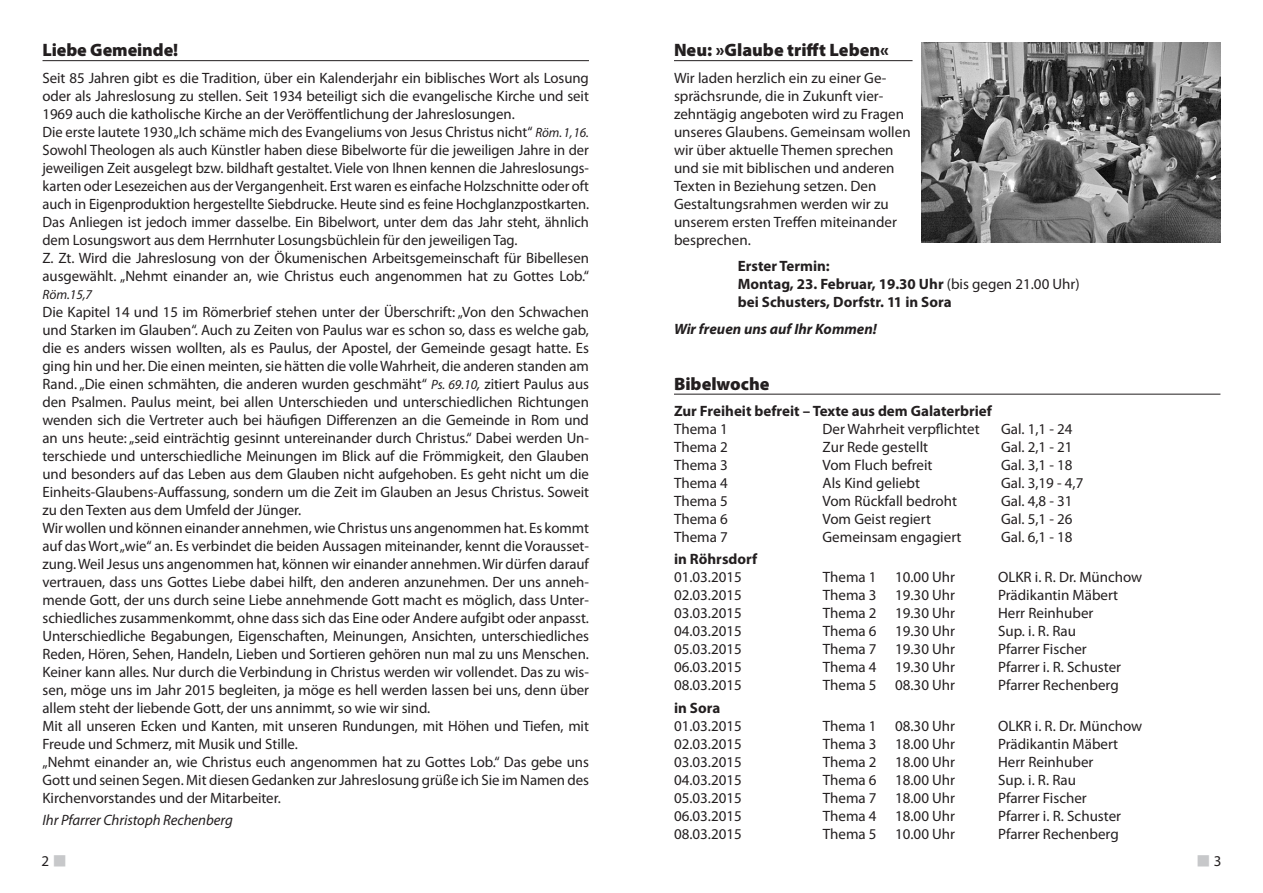
<style>
.page{position:relative;width:1263px;height:893px;background:#fff}
.page>*{position:absolute;margin:0;border:0;box-sizing:border-box;transform-origin:0 0}
.t1{font:900 18px "Myriad Pro";color:#231f20}
.t2{font:15px/18px "Myriad Pro";letter-spacing:-.005em;color:#231f20}
.t3{font:700 15px/18px "Myriad Pro";color:#231f20}
.t4{font:italic 15px "Myriad Pro";letter-spacing:-.005em;color:#231f20}
.t5{font:italic 700 15px "Myriad Pro";color:#231f20}
.t6{font:italic 13.5px "Myriad Pro";color:#231f20}
.s1{font-style:italic;font-size:13.5px}
.s2{font-style:italic}
.s3{font-weight:400}
.s4{color:#c7c8ca}
</style>
<div class="page">
<hr style="left:674px;top:60px;width:238px;height:1px;background:#231f20">
<hr style="left:674px;top:394px;width:546px;height:1px;background:#231f20">
<hr style="left:43px;top:60px;width:546px;height:1px;background:#231f20">
<img style="left:921px;top:43px;width:299px;height:199px">
<p class="t1" style="left:43px;top:38px;width:137px">Liebe Gemeinde!</p>
<p class="t2" style="left:43px;top:68px;width:548px">Seit 85 Jahren gibt es die Tradition, über ein Kalenderjahr ein biblisches Wort als Losung oder als Jahreslosung zu stellen. Seit 1934 beteiligt sich die evangelische Kirche und seit 1969 auch die katholische Kirche an der Veröffentlichung der Jahreslosungen.<br>Die erste lautete 1930 „Ich schäme mich des Evangeliums von Jesus Christus nicht“ <span class="s1">Röm. 1, 16.<br></span>Sowohl Theologen als auch Künstler haben diese Bibelworte für die jeweiligen Jahre in der jeweiligen Zeit ausgelegt bzw. bildhaft gestaltet. Viele von Ihnen kennen die Jahreslosungs&shy;karten oder Lesezeichen aus der Vergangenheit. Erst waren es einfache Holzschnitte oder oft auch in Eigenproduktion hergestellte Siebdrucke. Heute sind es feine Hochglanzpostkarten.<br>Das Anliegen ist jedoch immer dasselbe. Ein Bibelwort, unter dem das Jahr steht, ähnlich dem Losungswort aus dem Herrnhuter Losungsbüchlein für den jeweiligen Tag.<br>Z. Zt. Wird die Jahreslosung von der Ökumenischen Arbeitsgemeinschaft für Bibellesen ausgewählt. „Nehmt einander an, wie Christus euch angenommen hat zu Gottes Lob.“</p>
<p class="t6" style="left:43px;top:286px;width:51px">Röm.15,7</p>
<p class="t2" style="left:43px;top:302px;width:548px">Die Kapitel 14 und 15 im Römerbrief stehen unter der Überschrift: „Von den Schwachen und Starken im Glauben“. Auch zu Zeiten von Paulus war es schon so, dass es welche gab, die es anders wissen wollten, als es Paulus, der Apostel, der Gemeinde gesagt hatte. Es ging hin und her. Die einen meinten, sie hätten die volle Wahrheit, die anderen standen am Rand. „Die einen schmähten, die anderen wurden geschmäht“ <span class="s1">Ps. 69.10</span><span class="s2">,</span> zitiert Paulus aus den Psalmen. Paulus meint, bei allen Unterschieden und unterschiedlichen Richtungen wenden sich die Vertreter auch bei häufigen Differenzen an die Gemeinde in Rom und an uns heute: „seid einträchtig gesinnt untereinander durch Christus.“ Dabei werden Un&shy;terschiede und unterschiedliche Meinungen im Blick auf die Frömmigkeit, den Glauben und besonders auf das Leben aus dem Glauben nicht aufgehoben. Es geht nicht um die Einheits-Glaubens-Auffassung, sondern um die Zeit im Glauben an Jesus Christus. Soweit zu den Texten aus dem Umfeld der Jünger.<br>Wir wollen und können einander annehmen, wie Christus uns angenommen hat. Es kommt auf das Wort „wie“ an. Es verbindet die beiden Aussagen miteinander, kennt die Vorausset&shy;zung. Weil Jesus uns angenommen hat, können wir einander annehmen. Wir dürfen darauf vertrauen, dass uns Gottes Liebe dabei hilft, den anderen anzunehmen. Der uns anneh&shy;mende Gott, der uns durch seine Liebe annehmende Gott macht es möglich, dass Unter&shy;schiedliches zusammenkommt, ohne dass sich das Eine oder Andere aufgibt oder anpasst.<br>Unterschiedliche Begabungen, Eigenschaften, Meinungen, Ansichten, unterschiedliches Reden, Hören, Sehen, Handeln, Lieben und Sortieren gehören nun mal zu uns Menschen.<br>Keiner kann alles. Nur durch die Verbindung in Christus werden wir vollendet. Das zu wis&shy;sen, möge uns im Jahr 2015 begleiten, ja möge es hell werden lassen bei uns, denn über allem steht der liebende Gott, der uns annimmt, so wie wir sind.<br>Mit all unseren Ecken und Kanten, mit unseren Rundungen, mit Höhen und Tiefen, mit Freude und Schmerz, mit Musik und Stille.<br>„Nehmt einander an, wie Christus euch angenommen hat zu Gottes Lob.“ Das gebe uns Gott und seinen Segen. Mit diesen Gedanken zur Jahreslosung grüße ich Sie im Namen des Kirchenvorstandes und der Mitarbeiter.</p>
<p class="t4" style="left:43px;top:810px;width:192px">Ihr Pfarrer Christoph Rechenberg</p>
<p class="t1" style="left:674px;top:38px;width:216px">Neu: »Glaube trifft Leben«</p>
<p class="t2" style="left:674px;top:68px;width:238px">Wir laden herzlich ein zu einer Ge&shy;sprächsrunde, die in Zukunft vier&shy;zehntägig angeboten wird zu Fragen unseres Glaubens. Gemeinsam wollen wir über aktuelle Themen sprechen und sie mit biblischen und anderen<br>Texten in Beziehung setzen. Den<br>Gestaltungsrahmen werden wir zu unserem ersten Treffen miteinander besprechen.</p>
<p class="t3" style="left:738px;top:256px;width:343px">Erster Termin:<br>Montag, 23. Februar, 19.30 Uhr <span class="s3">(bis gegen 21.00 Uhr) </span>bei Schusters, Dorfstr. 11 in Sora</p>
<p class="t5" style="left:674px;top:319px;width:204px">Wir freuen uns auf Ihr Kommen!</p>
<p class="t1" style="left:674px;top:371px;width:97px">Bibelwoche</p>
<p class="t3" style="left:674px;top:401px;width:319px">Zur Freiheit befreit – Texte aus dem Galaterbrief</p>
<p class="t2" style="left:674px;top:420px;width:55px">Thema 1</p>
<p class="t2" style="left:822px;top:420px;width:159px">Der Wahrheit verpflichtet</p>
<p class="t2" style="left:1001px;top:420px;width:73px">Gal. 1,1 - 24</p>
<p class="t2" style="left:674px;top:438px;width:55px">Thema 2</p>
<p class="t2" style="left:822px;top:438px;width:107px">Zur Rede gestellt</p>
<p class="t2" style="left:1001px;top:438px;width:73px">Gal. 2,1 - 21</p>
<p class="t2" style="left:674px;top:456px;width:55px">Thema 3</p>
<p class="t2" style="left:822px;top:456px;width:112px">Vom Fluch befreit</p>
<p class="t2" style="left:1001px;top:456px;width:73px">Gal. 3,1 - 18</p>
<p class="t2" style="left:674px;top:474px;width:55px">Thema 4</p>
<p class="t2" style="left:822px;top:474px;width:99px">Als Kind geliebt</p>
<p class="t2" style="left:1001px;top:474px;width:84px">Gal. 3,19 - 4,7</p>
<p class="t2" style="left:674px;top:492px;width:55px">Thema 5</p>
<p class="t2" style="left:822px;top:492px;width:136px">Vom Rückfall bedroht</p>
<p class="t2" style="left:1001px;top:492px;width:73px">Gal. 4,8 - 31</p>
<p class="t2" style="left:674px;top:510px;width:55px">Thema 6</p>
<p class="t2" style="left:822px;top:510px;width:110px">Vom Geist regiert</p>
<p class="t2" style="left:1001px;top:510px;width:73px">Gal. 5,1 - 26</p>
<p class="t2" style="left:674px;top:528px;width:55px">Thema 7</p>
<p class="t2" style="left:822px;top:528px;width:141px">Gemeinsam engagiert</p>
<p class="t2" style="left:1001px;top:528px;width:73px">Gal. 6,1 - 18</p>
<p class="t3" style="left:674px;top:550px;width:85px">in Röhrsdorf</p>
<p class="t2" style="left:674px;top:568px;width:69px">01.03.2015</p>
<p class="t2" style="left:823px;top:568px;width:134px">Thema 1 10.00 Uhr</p>
<p class="t2" style="left:998px;top:568px;width:146px">OLKR i. R. Dr. Münchow</p>
<p class="t2" style="left:674px;top:586px;width:69px">02.03.2015</p>
<p class="t2" style="left:823px;top:586px;width:134px">Thema 3 19.30 Uhr</p>
<p class="t2" style="left:998px;top:586px;width:122px">Prädikantin Mäbert</p>
<p class="t2" style="left:674px;top:604px;width:69px">03.03.2015</p>
<p class="t2" style="left:823px;top:604px;width:134px">Thema 2 19.30 Uhr</p>
<p class="t2" style="left:998px;top:604px;width:97px">Herr Reinhuber</p>
<p class="t2" style="left:674px;top:622px;width:69px">04.03.2015</p>
<p class="t2" style="left:823px;top:622px;width:134px">Thema 6 19.30 Uhr</p>
<p class="t2" style="left:998px;top:622px;width:80px">Sup. i. R. Rau</p>
<p class="t2" style="left:674px;top:640px;width:69px">05.03.2015</p>
<p class="t2" style="left:823px;top:640px;width:134px">Thema 7 19.30 Uhr</p>
<p class="t2" style="left:998px;top:640px;width:90px">Pfarrer Fischer</p>
<p class="t2" style="left:674px;top:658px;width:69px">06.03.2015</p>
<p class="t2" style="left:823px;top:658px;width:134px">Thema 4 19.30 Uhr</p>
<p class="t2" style="left:998px;top:658px;width:125px">Pfarrer i. R. Schuster</p>
<p class="t2" style="left:674px;top:676px;width:69px">08.03.2015</p>
<p class="t2" style="left:823px;top:676px;width:134px">Thema 5 08.30 Uhr</p>
<p class="t2" style="left:998px;top:676px;width:122px">Pfarrer Rechenberg</p>
<p class="t3" style="left:674px;top:698px;width:48px">in Sora</p>
<p class="t2" style="left:674px;top:716px;width:69px">01.03.2015</p>
<p class="t2" style="left:823px;top:716px;width:134px">Thema 1 08.30 Uhr</p>
<p class="t2" style="left:998px;top:716px;width:146px">OLKR i. R. Dr. Münchow</p>
<p class="t2" style="left:674px;top:734px;width:69px">02.03.2015</p>
<p class="t2" style="left:823px;top:734px;width:134px">Thema 3 18.00 Uhr</p>
<p class="t2" style="left:998px;top:734px;width:122px">Prädikantin Mäbert</p>
<p class="t2" style="left:674px;top:752px;width:69px">03.03.2015</p>
<p class="t2" style="left:823px;top:752px;width:134px">Thema 2 18.00 Uhr</p>
<p class="t2" style="left:998px;top:752px;width:97px">Herr Reinhuber</p>
<p class="t2" style="left:674px;top:770px;width:69px">04.03.2015</p>
<p class="t2" style="left:823px;top:770px;width:134px">Thema 6 18.00 Uhr</p>
<p class="t2" style="left:998px;top:770px;width:80px">Sup. i. R. Rau</p>
<p class="t2" style="left:674px;top:788px;width:69px">05.03.2015</p>
<p class="t2" style="left:823px;top:788px;width:134px">Thema 7 18.00 Uhr</p>
<p class="t2" style="left:998px;top:788px;width:90px">Pfarrer Fischer</p>
<p class="t2" style="left:674px;top:806px;width:69px">06.03.2015</p>
<p class="t2" style="left:823px;top:806px;width:134px">Thema 4 18.00 Uhr</p>
<p class="t2" style="left:998px;top:806px;width:125px">Pfarrer i. R. Schuster</p>
<p class="t2" style="left:674px;top:824px;width:69px">08.03.2015</p>
<p class="t2" style="left:823px;top:824px;width:134px">Thema 5 10.00 Uhr</p>
<p class="t2" style="left:998px;top:824px;width:122px">Pfarrer Rechenberg</p>
<p class="t2" style="left:41px;top:851px;width:27px">2 <span class="s4">■</span></p>
<p class="t2" style="left:1196px;top:851px;width:27px"><span class="s4">■</span> 3</p>
</div>
